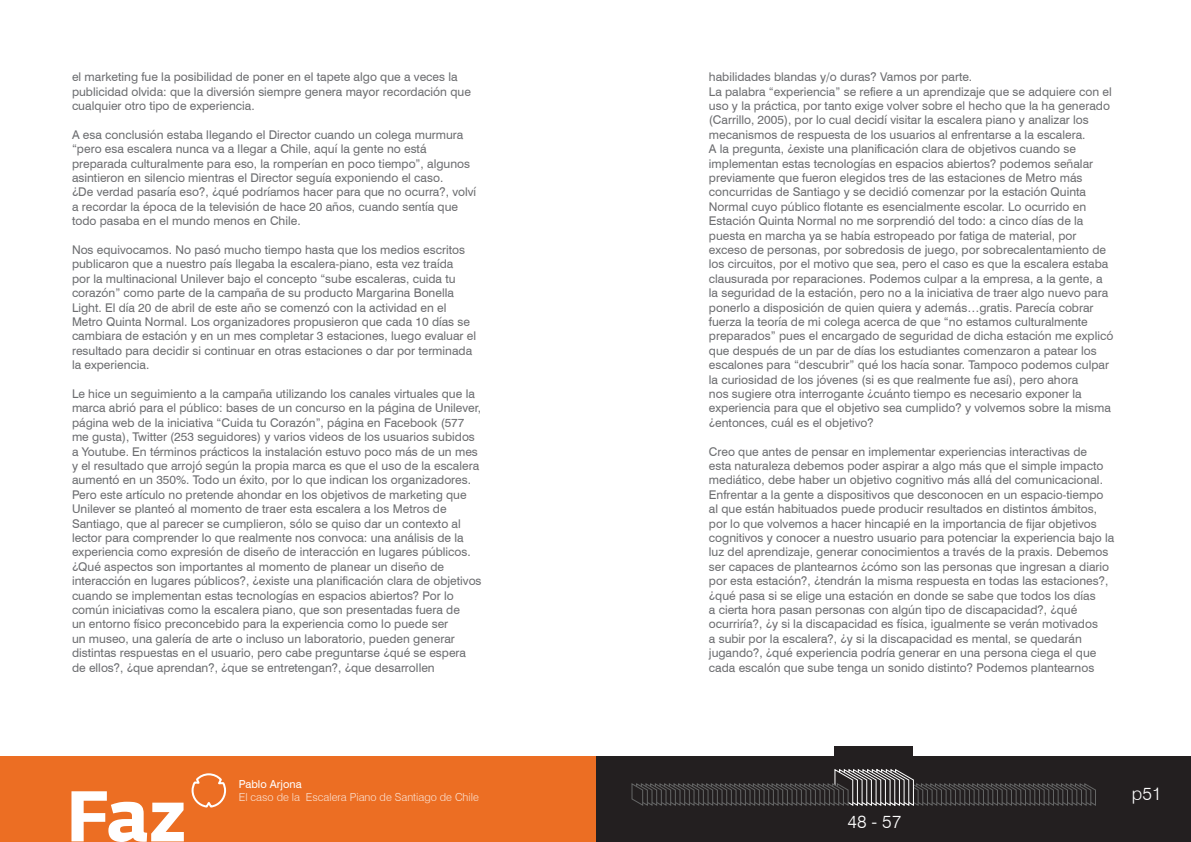
<style>
.page{position:relative;width:1191px;height:842px;background:#fff}
.page>*{position:absolute;margin:0;border:0;box-sizing:border-box;transform-origin:0 0}
.t1{font:300 18px "Swiss 721 BT";color:#fff}
.t2{font:12px/14.4px "Swiss 721 BT";color:#6c6d70}
.t3{font:300 11px "Swiss 721 BT";color:#fbe2d3}
.t4{font:11px "Swiss 721 BT";color:#fff}
</style>
<div class="page">
<div style="left:595px;top:757px;width:596px;height:85px;background:#231f20"></div>
<div style="left:834px;top:746px;width:79px;height:21px;background:#231f20"></div>
<svg style="left:631px;top:769px;width:465px;height:37px"></svg>
<div style="left:0;top:757px;width:595px;height:85px;background:#ec6e23"></div>
<svg style="left:71px;top:791px;width:113px;height:51px"></svg>
<svg style="left:191px;top:773px;width:36px;height:35px"></svg>
<p class="t2" style="left:72px;top:70px;width:400px">el marketing fue la posibilidad de poner en el tapete algo que a veces la publicidad olvida: que la diversión siempre genera mayor recordación que cualquier otro tipo de experiencia.</p>
<p class="t2" style="left:72px;top:127px;width:406px">A esa conclusión estaba llegando el Director cuando un colega murmura “pero esa escalera nunca va a llegar a Chile, aquí la gente no está preparada culturalmente para eso, la romperían en poco tiempo”, algunos asintieron en silencio mientras el Director seguía exponiendo el caso.<br>¿De verdad pasaría eso?, ¿qué podríamos hacer para que no ocurra?, volví a recordar la época de la televisión de hace 20 años, cuando sentía que todo pasaba en el mundo menos en Chile.</p>
<p class="t2" style="left:72px;top:242px;width:405px">Nos equivocamos. No pasó mucho tiempo hasta que los medios escritos publicaron que a nuestro país llegaba la escalera-piano, esta vez traída<br>por la multinacional Unilever bajo el concepto “sube escaleras, cuida tu corazón” como parte de la campaña de su producto Margarina Bonella Light. El día 20 de abril de este año se comenzó con la actividad en el Metro Quinta Normal. Los organizadores propusieron que cada 10 días se cambiara de estación y en un mes completar 3 estaciones, luego evaluar el resultado para decidir si continuar en otras estaciones o dar por terminada la experiencia.</p>
<p class="t2" style="left:72px;top:386px;width:411px">Le hice un seguimiento a la campaña utilizando los canales virtuales que la marca abrió para el público: bases de un concurso en la página de Unilever, página web de la iniciativa “Cuida tu Corazón”, página en Facebook (577 me gusta), Twitter (253 seguidores) y varios videos de los usuarios subidos a Youtube. En términos prácticos la instalación estuvo poco más de un mes y el resultado que arrojó según la propia marca es que el uso de la escalera aumentó en un 350%. Todo un éxito, por lo que indican los organizadores.<br>Pero este artículo no pretende ahondar en los objetivos de marketing que Unilever se planteó al momento de traer esta escalera a los Metros de Santiago, que al parecer se cumplieron, sólo se quiso dar un contexto al lector para comprender lo que realmente nos convoca: una análisis de la experiencia como expresión de diseño de interacción en lugares públicos. ¿Qué aspectos son importantes al momento de planear un diseño de interacción en lugares públicos?, ¿existe una planificación clara de objetivos cuando se implementan estas tecnologías en espacios abiertos? Por lo común iniciativas como la escalera piano, que son presentadas fuera de<br>un entorno físico preconcebido para la experiencia como lo puede ser<br>un museo, una galería de arte o incluso un laboratorio, pueden generar distintas respuestas en el usuario, pero cabe preguntarse ¿qué se espera de ellos?, ¿que aprendan?, ¿que se entretengan?, ¿que desarrollen</p>
<p class="t4" style="left:239px;top:777px;width:64px">Pablo Arjona</p>
<p class="t3" style="left:239px;top:790px;width:242px">El caso de la Escalera Piano de Santiago de Chile</p>
<p class="t2" style="left:709px;top:70px;width:406px">habilidades blandas y/o duras? Vamos por parte.<br>La palabra “experiencia” se refiere a un aprendizaje que se adquiere con el uso y la práctica, por tanto exige volver sobre el hecho que la ha generado (Carrillo, 2005), por lo cual decidí visitar la escalera piano y analizar los mecanismos de respuesta de los usuarios al enfrentarse a la escalera.<br>A la pregunta, ¿existe una planificación clara de objetivos cuando se implementan estas tecnologías en espacios abiertos? podemos señalar previamente que fueron elegidos tres de las estaciones de Metro más concurridas de Santiago y se decidió comenzar por la estación Quinta Normal cuyo público flotante es esencialmente escolar. Lo ocurrido en Estación Quinta Normal no me sorprendió del todo: a cinco días de la puesta en marcha ya se había estropeado por fatiga de material, por exceso de personas, por sobredosis de juego, por sobrecalentamiento de los circuitos, por el motivo que sea, pero el caso es que la escalera estaba clausurada por reparaciones. Podemos culpar a la empresa, a la gente, a la seguridad de la estación, pero no a la iniciativa de traer algo nuevo para ponerlo a disposición de quien quiera y además…gratis. Parecía cobrar fuerza la teoría de mi colega acerca de que “no estamos culturalmente preparados” pues el encargado de seguridad de dicha estación me explicó que después de un par de días los estudiantes comenzaron a patear los escalones para “descubrir” qué los hacía sonar. Tampoco podemos culpar la curiosidad de los jóvenes (si es que realmente fue así), pero ahora<br>nos sugiere otra interrogante ¿cuánto tiempo es necesario exponer la experiencia para que el objetivo sea cumplido? y volvemos sobre la misma ¿entonces, cuál es el objetivo?</p>
<p class="t2" style="left:709px;top:444px;width:407px">Creo que antes de pensar en implementar experiencias interactivas de<br>esta naturaleza debemos poder aspirar a algo más que el simple impacto mediático, debe haber un objetivo cognitivo más allá del comunicacional.<br>Enfrentar a la gente a dispositivos que desconocen en un espacio-tiempo al que están habituados puede producir resultados en distintos ámbitos, por lo que volvemos a hacer hincapié en la importancia de fijar objetivos cognitivos y conocer a nuestro usuario para potenciar la experiencia bajo la luz del aprendizaje, generar conocimientos a través de la praxis. Debemos ser capaces de plantearnos ¿cómo son las personas que ingresan a diario por esta estación?, ¿tendrán la misma respuesta en todas las estaciones?, ¿qué pasa si se elige una estación en donde se sabe que todos los días<br>a cierta hora pasan personas con algún tipo de discapacidad?, ¿qué ocurriría?, ¿y si la discapacidad es física, igualmente se verán motivados<br>a subir por la escalera?, ¿y si la discapacidad es mental, se quedarán jugando?, ¿qué experiencia podría generar en una persona ciega el que cada escalón que sube tenga un sonido distinto? Podemos plantearnos</p>
<h1 class="t1" style="left:847px;top:810px;width:55px">48 - 57</h1>
<h1 class="t1" style="left:1132px;top:782px;width:31px">p51</h1>
</div>
